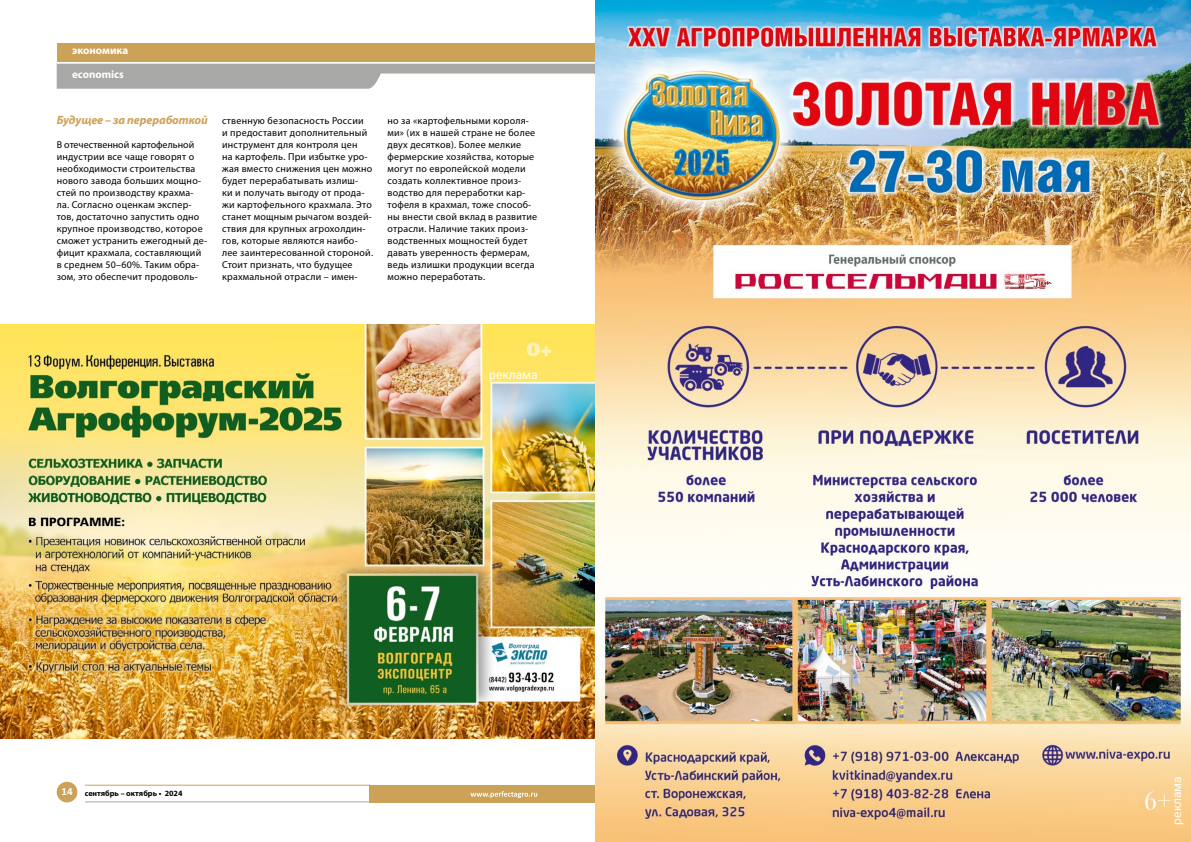
<style>
.page{position:relative;width:1191px;height:842px;background:#fff}
.page>*{position:absolute;margin:0;border:0;box-sizing:border-box;transform-origin:0 0}
.t1{font:italic 700 12px "Myriad Pro";letter-spacing:-.01em;color:#cca158}
.t2{font:12px "Roboto";color:#fff}
.t3{font:700 11px "Myriad Pro";color:#fff}
.t4{font:700 11px "Calibri";color:#fff}
.t5{font:10px/12px "Myriad Pro";letter-spacing:.02em;color:#000}
.t6{font:700 8px "Myriad Pro";color:#000}
</style>
<div class="page">
<hr style="left:85px;top:802px;width:285px;height:1px;background:#a8a8a7">
<div style="left:369px;top:785px;width:226px;height:17px;background:#cca158"></div>
<div style="left:57px;top:782px;width:20px;height:20px;background:#cca158;border-radius:50%"></div>
<hr style="left:85px;top:785px;width:285px;height:1px;background:#cca158">
<svg style="left:57px;top:64px;width:537px;height:25px"></svg>
<div style="left:57px;top:43px;width:538px;height:18px;background:#cca158"></div>
<img style="left:0;top:324px;width:595px;height:415px">
<img style="left:595px;top:0;width:596px;height:842px">
<svg style="left:470px;top:791px;width:67px;height:7px"></svg>
<p class="t3" style="left:72px;top:44px;width:58px">экономика</p>
<p class="t3" style="left:72px;top:68px;width:53px">economics</p>
<p class="t1" style="left:57px;top:112px;width:153px">Будущее – за переработкой</p>
<p class="t5" style="left:57px;top:138px;width:152px">В отечественной картофельной индустрии все чаще говорят о необходимости строительства нового завода больших мощно&shy;стей по производству крахма&shy;ла. Согласно оценкам экспер&shy;тов, достаточно запустить одно крупное производство, которое сможет устранить ежегодный де&shy;фицит крахмала, составляющий в среднем 50–60%. Таким обра&shy;зом, это обеспечит продоволь-</p>
<p class="t5" style="left:222px;top:114px;width:152px">ственную безопасность России<br>и предоставит дополнительный инструмент для контроля цен<br>на картофель. При избытке уро&shy;жая вместо снижения цен можно будет перерабатывать излиш-<br>ки и получать выгоду от прода&shy;жи картофельного крахмала. Это станет мощным рычагом воздей&shy;ствия для крупных агрохолдин&shy;гов, которые являются наибо&shy;лее заинтересованной стороной.<br>Стоит признать, что будущее крахмальной отрасли – имен-</p>
<p class="t5" style="left:387px;top:114px;width:151px">но за «картофельными короля&shy;ми» (их в нашей стране не более двух десятков). Более мелкие фермерские хозяйства, которые могут по европейской модели создать коллективное произ&shy;водство для переработки кар&shy;тофеля в крахмал, тоже способ&shy;ны внести свой вклад в развитие отрасли. Наличие таких произ&shy;водственных мощностей будет давать уверенность фермерам, ведь излишки продукции всегда можно переработать.</p>
<p class="t2" style="left:489px;top:366px;width:50px">реклама</p>
<p class="t4" style="left:61px;top:783px;width:13px">14</p>
<p class="t6" style="left:85px;top:788px;width:99px">сентябрь – октябрь • 2024</p>
<p class="t2" style="left:1168px;top:824px;width:50px;rotate:-90deg">реклама</p>
</div>
